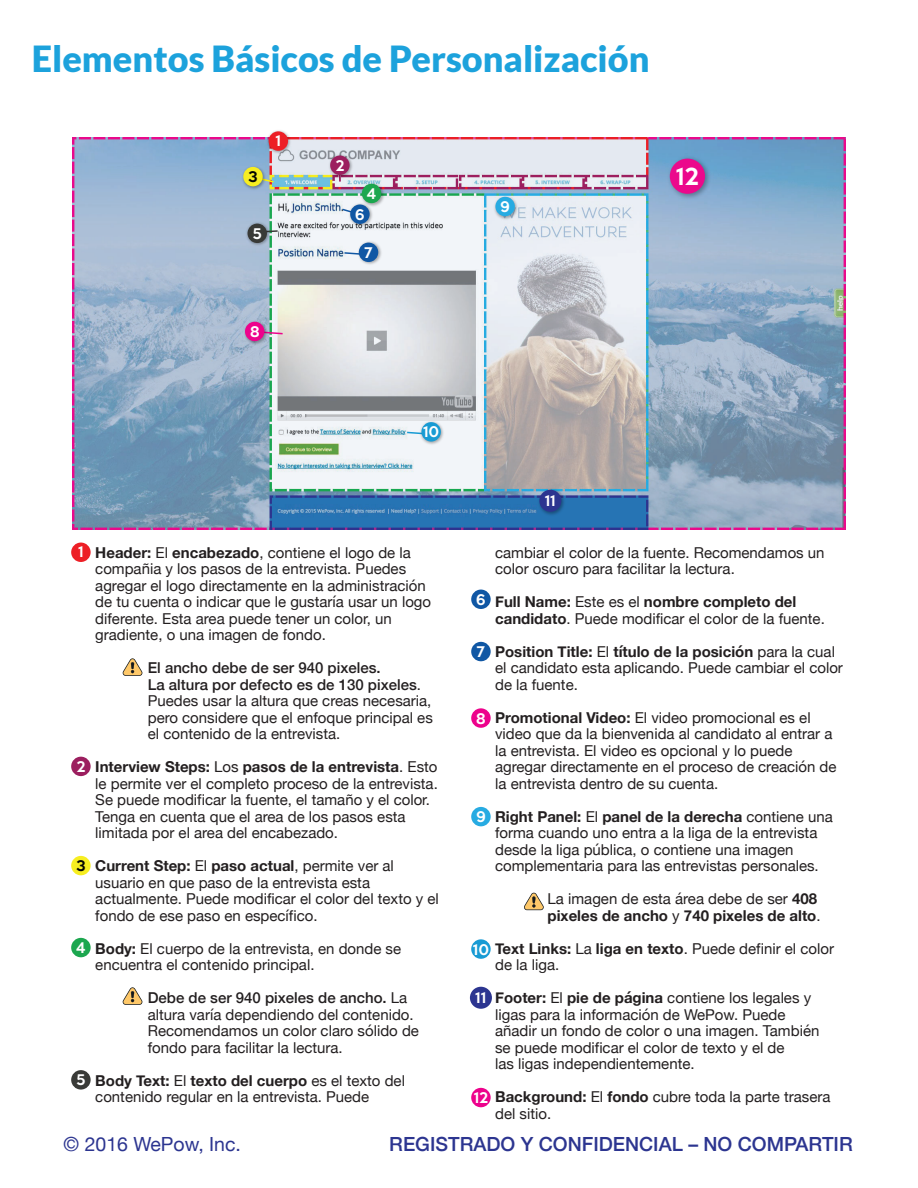
<style>
.page{position:relative;width:918px;height:1188px;background:#fff}
.page>*{position:absolute;margin:0;border:0;box-sizing:border-box;transform-origin:0 0}
.t1{font:900 36px "Lato";color:#1ca2dc}
.t2{font:500 21.45px "Keep Calm";color:#fff}
.t3{font:500 19.5px "Helvetica Neue";color:#2c3590}
.t4{font:19.5px "Helvetica Neue";color:#2c3590}
.t5{font:15px/16.5px "Helvetica Neue";color:#231f20}
.t6{font:700 15px/16.5px "Helvetica Neue";color:#231f20}
.t7{font:500 13.5px "Keep Calm";letter-spacing:-.02em;color:#fff}
.t8{font:500 13.5px "Keep Calm";color:#040503}
.s1{font-weight:700}
.s2{font-weight:500}
.s3{font-weight:400}
</style>
<div class="page">
<img style="left:73px;top:137px;width:772px;height:393px">
<img style="left:266px;top:130px;width:27px;height:26px">
<div style="left:269px;top:131px;width:19px;height:20px;background:#ed1f26;border-radius:50%"></div>
<img style="left:359px;top:181px;width:27px;height:27px">
<div style="left:362px;top:184px;width:19px;height:19px;background:#1ca74f;border-radius:50%"></div>
<img style="left:536px;top:487px;width:31px;height:30px">
<div style="left:539px;top:490px;width:22px;height:22px;background:#2c3590;border-radius:50%"></div>
<div style="left:470px;top:987px;width:22px;height:22px;background:#2c3590;border-radius:50%"></div>
<img style="left:665px;top:154px;width:49px;height:48px">
<div style="left:670px;top:159px;width:35px;height:35px;background:#eb098c;border-radius:50%"></div>
<img style="left:493px;top:194px;width:27px;height:27px">
<div style="left:495px;top:197px;width:20px;height:19px;background:#27abe2;border-radius:50%"></div>
<div style="left:471px;top:807px;width:20px;height:19px;background:#27abe2;border-radius:50%"></div>
<svg style="left:268px;top:177px;width:7px;height:7px"></svg>
<img style="left:241px;top:164px;width:27px;height:27px">
<div style="left:243px;top:167px;width:20px;height:19px;background:#f7ee21;border-radius:50%"></div>
<svg style="left:272px;top:229px;width:7px;height:4px"></svg>
<img style="left:245px;top:221px;width:27px;height:27px">
<div style="left:248px;top:224px;width:19px;height:19px;background:#393a37;border-radius:50%"></div>
<svg style="left:341px;top:208px;width:7px;height:9px"></svg>
<img style="left:348px;top:202px;width:27px;height:27px">
<div style="left:350px;top:205px;width:20px;height:19px;background:#1057a4;border-radius:50%"></div>
<svg style="left:343px;top:251px;width:13px;height:5px"></svg>
<svg style="left:269px;top:330px;width:15px;height:5px"></svg>
<img style="left:356px;top:240px;width:27px;height:27px">
<div style="left:359px;top:243px;width:19px;height:19px;background:#1057a4;border-radius:50%"></div>
<img style="left:242px;top:319px;width:27px;height:27px">
<div style="left:245px;top:322px;width:19px;height:19px;background:#ed028c;border-radius:50%"></div>
<div style="left:471px;top:708px;width:20px;height:20px;background:#ed028c;border-radius:50%"></div>
<div style="left:471px;top:1088px;width:20px;height:19px;background:#ed028c;border-radius:50%"></div>
<svg style="left:406px;top:431px;width:13px;height:5px"></svg>
<img style="left:419px;top:420px;width:27px;height:27px">
<div style="left:421px;top:422px;width:20px;height:20px;background:#189bd4;border-radius:50%"></div>
<div style="left:471px;top:939px;width:20px;height:20px;background:#189bd4;border-radius:50%"></div>
<img style="left:328px;top:153px;width:27px;height:27px">
<div style="left:330px;top:156px;width:20px;height:19px;background:#9c1f5f;border-radius:50%"></div>
<div style="left:71px;top:543px;width:20px;height:19px;background:#ed1f26;border-radius:50%"></div>
<div style="left:71px;top:757px;width:20px;height:19px;background:#9c1f5f;border-radius:50%"></div>
<div style="left:71px;top:856px;width:20px;height:19px;background:#f7ee21;border-radius:50%"></div>
<svg style="left:123px;top:658px;width:19px;height:18px"></svg>
<svg style="left:123px;top:987px;width:19px;height:18px"></svg>
<svg style="left:524px;top:893px;width:20px;height:17px"></svg>
<div style="left:71px;top:938px;width:20px;height:19px;background:#1ca74f;border-radius:50%"></div>
<div style="left:71px;top:1070px;width:20px;height:20px;background:#393a37;border-radius:50%"></div>
<div style="left:471px;top:590px;width:20px;height:19px;background:#1057a4;border-radius:50%"></div>
<div style="left:471px;top:642px;width:20px;height:19px;background:#1057a4;border-radius:50%"></div>
<h1 class="t1" style="left:32px;top:37px;width:619px">Elementos Básicos de Personalización</h1>
<p class="t8" style="left:248px;top:165px;width:11px">3</p>
<p class="t7" style="left:275px;top:129px;width:7px">1</p>
<p class="t7" style="left:253px;top:222px;width:11px">5</p>
<p class="t7" style="left:250px;top:320px;width:11px">8</p>
<p class="t7" style="left:335px;top:154px;width:11px">2</p>
<p class="t7" style="left:367px;top:182px;width:11px">4</p>
<p class="t7" style="left:355px;top:203px;width:12px">6</p>
<p class="t7" style="left:365px;top:241px;width:9px">7</p>
<p class="t7" style="left:500px;top:195px;width:11px">9</p>
<h2 class="t2" style="left:676px;top:158px;width:25px">12</h2>
<p class="t7" style="left:423px;top:420px;width:18px">10</p>
<p class="t7" style="left:78px;top:540px;width:7px">1</p>
<p class="t7" style="left:76px;top:755px;width:11px">2</p>
<p class="t8" style="left:76px;top:854px;width:11px">3</p>
<p class="t7" style="left:76px;top:936px;width:11px">4</p>
<p class="t7" style="left:76px;top:1068px;width:11px">5</p>
<p class="t5" style="left:95px;top:545px;width:337px"><span class="s1">Header:</span> El <span class="s1">encabezado</span>, contiene el logo de la compañia y los pasos de la entrevista. Puedes agregar el logo directamente en la administración de tu cuenta o indicar que le gustaría usar un logo diferente. Esta area puede tener un color, un gradiente, o una imagen de fondo.</p>
<p class="t5" style="left:148px;top:660px;width:287px"><span class="s2">El ancho debe de ser 940 pixeles.<br>La altura por defecto es de 130 pixeles</span>.<br>Puedes usar la altura que creas necesaria, pero considere que el enfoque principal es el contenido de la entrevista.</p>
<p class="t5" style="left:95px;top:759px;width:344px"><span class="s1">Interview Steps:</span> Los <span class="s1">pasos de la entrevista</span>. Esto le permite ver el completo proceso de la entrevista.<br>Se puede modificar la fuente, el tamaño y el color.<br>Tenga en cuenta que el area de los pasos esta limitada por el area del encabezado.</p>
<p class="t5" style="left:95px;top:858px;width:345px"><span class="s1">Current Step:</span> El <span class="s1">paso actual</span>, permite ver al usuario en que paso de la entrevista esta actualmente. Puede modificar el color del texto y el fondo de ese paso en específico.</p>
<p class="t5" style="left:95px;top:941px;width:307px"><span class="s1">Body:</span> El cuerpo de la entrevista, en donde se encuentra el contenido principal.</p>
<p class="t5" style="left:148px;top:990px;width:273px"><span class="s2">Debe de ser 940 pixeles de ancho.</span> La altura varía dependiendo del contenido.<br>Recomendamos un color claro sólido de fondo para facilitar la lectura.</p>
<p class="t5" style="left:95px;top:1073px;width:311px"><span class="s1">Body Text:</span> El <span class="s1">texto del cuerpo</span> es el texto del contenido regular en la entrevista. Puede</p>
<p class="t7" style="left:545px;top:489px;width:13px">11</p>
<p class="t5" style="left:495px;top:545px;width:331px">cambiar el color de la fuente. Recomendamos un color oscuro para facilitar la lectura.</p>
<p class="t5" style="left:495px;top:594px;width:331px"><span class="s1">Full Name:</span> Este es el <span class="s1">nombre completo del candidato</span>. Puede modificar el color de la fuente.</p>
<p class="t5" style="left:495px;top:644px;width:349px"><span class="s1">Position Title:</span> El <span class="s1">título de la posición</span> para la cual el candidato esta aplicando. Puede cambiar el color de la fuente.</p>
<p class="t5" style="left:495px;top:710px;width:343px"><span class="s1">Promotional Video:</span> El video promocional es el video que da la bienvenida al candidato al entrar a la entrevista. El video es opcional y lo puede agregar directamente en el proceso de creación de la entrevista dentro de su cuenta.</p>
<p class="t5" style="left:495px;top:809px;width:339px"><span class="s1">Right Panel:</span> El <span class="s1">panel de la derecha</span> contiene una forma cuando uno entra a la liga de la entrevista desde la liga pública, o contiene una imagen complementaria para las entrevistas personales.</p>
<p class="t6" style="left:548px;top:891px;width:274px"><span class="s3">La imagen de esta área debe de ser</span> 408 pixeles de ancho <span class="s3">y</span> 740 pixeles de alto<span class="s3">.</span></p>
<p class="t5" style="left:495px;top:941px;width:340px"><span class="s1">Text Links:</span> La <span class="s1">liga en texto</span>. Puede definir el color de la liga.</p>
<p class="t5" style="left:495px;top:990px;width:326px"><span class="s1">Footer:</span> El <span class="s1">pie de página</span> contiene los legales y ligas para la información de WePow. Puede añadir un fondo de color o una imagen. También se puede modificar el color de texto y el de<br>las ligas independientemente.</p>
<p class="t5" style="left:495px;top:1089px;width:337px"><span class="s1">Background:</span> El <span class="s1">fondo</span> cubre toda la parte trasera del sitio.</p>
<p class="t7" style="left:476px;top:588px;width:12px">6</p>
<p class="t7" style="left:477px;top:640px;width:9px">7</p>
<p class="t7" style="left:476px;top:706px;width:11px">8</p>
<p class="t7" style="left:476px;top:805px;width:11px">9</p>
<p class="t7" style="left:473px;top:938px;width:18px">10</p>
<p class="t7" style="left:475px;top:986px;width:13px">11</p>
<p class="t7" style="left:474px;top:1086px;width:16px">12</p>
<h3 class="t4" style="left:64px;top:1130px;width:179px">© 2016 WePow, Inc.</h3>
<h3 class="t3" style="left:389px;top:1128px;width:465px">REGISTRADO Y CONFIDENCIAL – NO COMPARTIR</h3>
</div>
